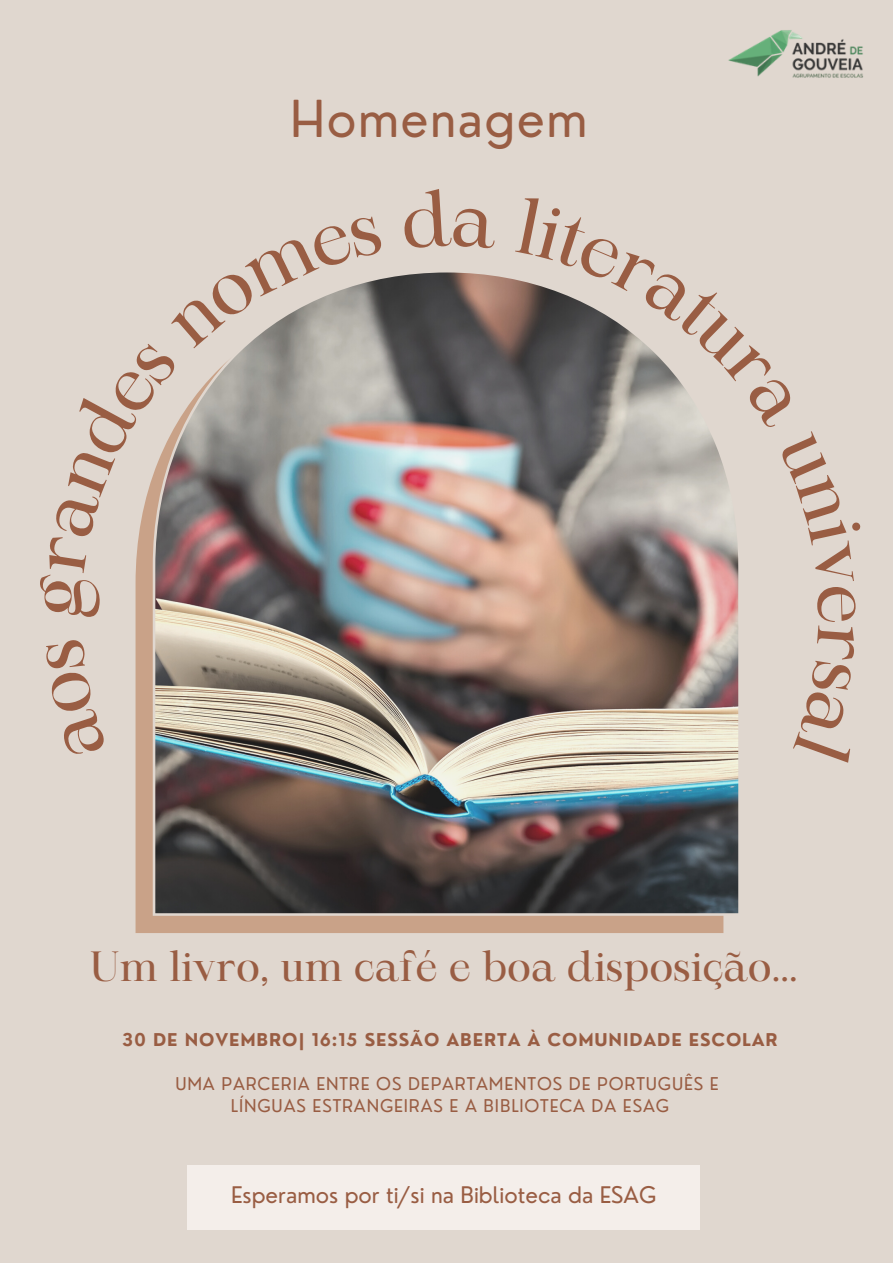
<style>
.page{position:relative;width:893px;height:1263px;background:#e0d7cf}
.page>*{position:absolute;margin:0;border:0;box-sizing:border-box;transform-origin:0 0}
.t1{font:49.72px "Nourd";letter-spacing:.03em;color:#995d43}
.t2{font:40.5px "Maharlika";color:#995d43}
.t3{font:22.35px "Nourd";color:#995d43}
.t4{font:17.17px/22px "Nourd";letter-spacing:.05em;color:#995d43;text-align:center}
.t5{font:700 17.17px "Nourd";letter-spacing:.05em;color:#995d43}
</style>
<div class="page">
<div style="left:136px;top:617px;width:587px;height:316px;background:#c9a288"></div>
<img style="left:153px;top:272px;width:586px;height:644px">
<div style="left:187px;top:1164px;width:513px;height:65px;background:#f4eeea"></div>
<img style="left:728px;top:30px;width:135px;height:48px">
<img style="left:135px;top:272px;width:248px;height:345px">
<svg style="left:514px;top:272px;width:225px;height:496px"></svg>
<h1 class="t1" style="left:290px;top:88px;width:299px">Homenagem</h1>
<h2 class="t2" style="left:90px;top:950px;width:709px">Um livro, um café e boa disposição...</h2>
<p class="t5" style="left:122px;top:1028px;width:657px">30 DE NOVEMBRO| 16:15 SESSÃO ABERTA À COMUNIDADE ESCOLAR</p>
<p class="t4" style="left:175px;top:1072px;width:545px">UMA PARCERIA ENTRE OS DEPARTAMENTOS DE PORTUGUÊS E<br>LÍNGUAS ESTRANGEIRAS E A BIBLIOTECA DA ESAG</p>
<h3 class="t3" style="left:231px;top:1180px;width:426px">Esperamos por ti/si na Biblioteca da ESAG</h3>
</div>
